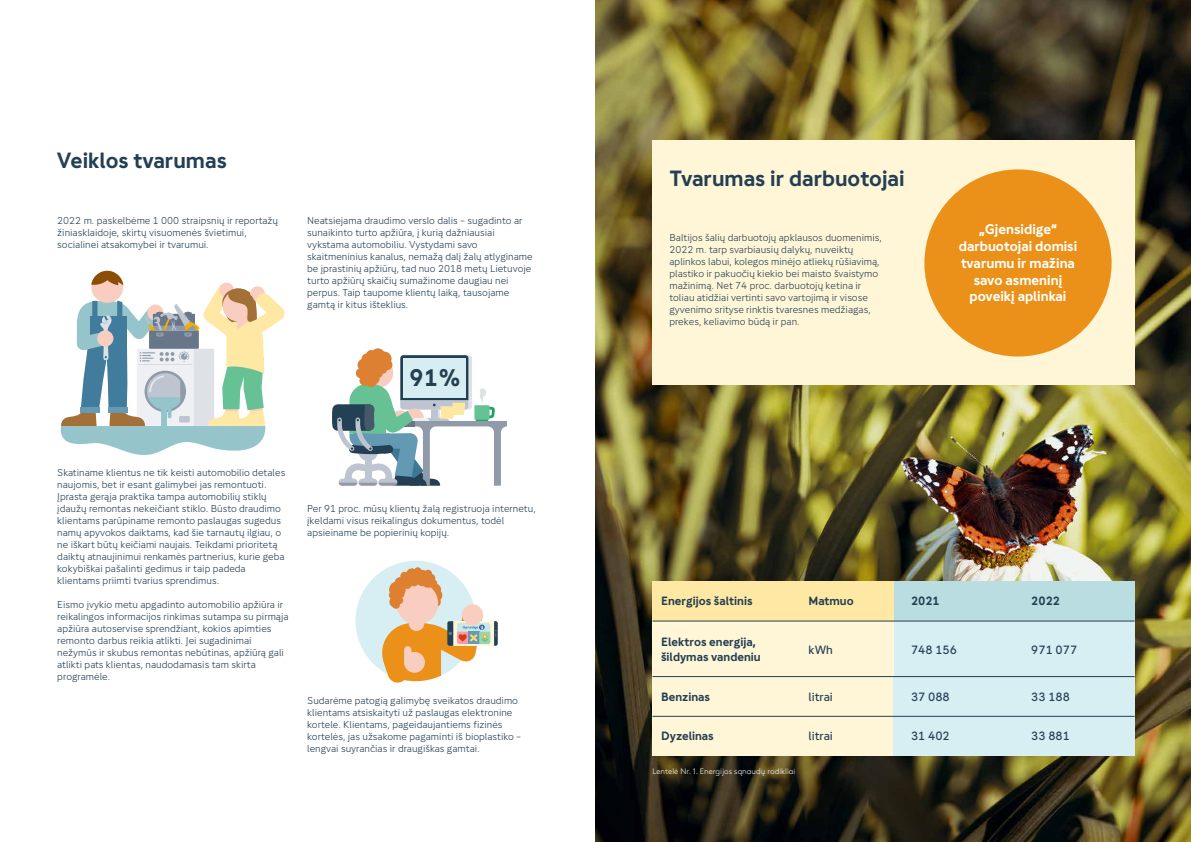
<style>
.page{position:relative;width:1191px;height:842px;background:#fff}
.page>*{position:absolute;margin:0;border:0;box-sizing:border-box;transform-origin:0 0}
.t1{font:700 24px "Gjensidige Sans";color:#233f53}
.t2{font:700 22px "Gjensidige Sans";color:#233f53}
.t3{font:700 14px/16.8px "Gjensidige Sans";color:#fff;text-align:center}
.t4{font:700 12px/14.4px "Gjensidige Sans";color:#233f53}
.t5{font:500 12px "Gjensidige Sans";color:#233f53}
.t6{font:10px/12px "Gjensidige Sans";color:#233f53}
.t7{font:300 8px "Gjen Brown OT";color:#fff}
</style>
<div class="page">
<img style="left:595px;top:0;width:596px;height:842px">
<svg style="left:60px;top:271px;width:225px;height:184px"></svg>
<div style="left:355px;top:561px;width:121px;height:120px;background:#d7eef2;border-radius:50%"></div>
<svg style="left:367px;top:567px;width:131px;height:116px"></svg>
<div style="left:404px;top:652px;width:21px;height:21px;background:#f9cdbf;border-radius:50%"></div>
<div style="left:377px;top:352px;width:14px;height:14px;background:#dd8031;border-radius:50%"></div>
<svg style="left:371px;top:348px;width:14px;height:15px"></svg>
<div style="left:377px;top:352px;width:8px;height:9px;background:#dd8031;border-radius:50%"></div>
<div style="left:373px;top:350px;width:8px;height:9px;background:#dd8031;border-radius:50%"></div>
<div style="left:366px;top:350px;width:10px;height:10px;background:#dd8031;border-radius:50%"></div>
<svg style="left:332px;top:355px;width:175px;height:131px"></svg>
<div style="left:366px;top:377px;width:10px;height:10px;background:#dd8031;border-radius:50%"></div>
<div style="left:359px;top:375px;width:11px;height:11px;background:#dd8031;border-radius:50%"></div>
<div style="left:356px;top:368px;width:10px;height:10px;background:#dd8031;border-radius:50%"></div>
<div style="left:652px;top:141px;width:482px;height:244px;background:#fff5d7"></div>
<div style="left:924px;top:169px;width:187px;height:187px;background:#eb9119;border-radius:50%"></div>
<div style="left:893px;top:581px;width:241px;height:40px;background:#b9dde0"></div>
<div style="left:652px;top:581px;width:241px;height:40px;background:#ffe8a3"></div>
<div style="left:893px;top:621px;width:241px;height:55px;background:#d7eef2"></div>
<div style="left:652px;top:621px;width:241px;height:55px;background:#fff5d7"></div>
<div style="left:652px;top:676px;width:241px;height:40px;background:#fff5d7"></div>
<div style="left:893px;top:676px;width:241px;height:40px;background:#d7eef2"></div>
<div style="left:652px;top:716px;width:241px;height:40px;background:#fff5d7"></div>
<div style="left:893px;top:716px;width:241px;height:40px;background:#d7eef2"></div>
<hr style="left:652px;top:676px;width:482px;height:1px;background:#233f53">
<hr style="left:652px;top:620px;width:482px;height:1px;background:#233f53">
<hr style="left:652px;top:716px;width:482px;height:1px;background:#233f53">
<h2 class="t2" style="left:57px;top:148px;width:172px">Veiklos tvarumas</h2>
<p class="t6" style="left:57px;top:215px;width:222px">2022 m. paskelbėme 1 000 straipsnių ir reportažų žiniasklaidoje, skirtų visuomenės švietimui, socialinei atsakomybei ir tvarumui.</p>
<p class="t6" style="left:307px;top:215px;width:227px">Neatsiejama draudimo verslo dalis – sugadinto ar sunaikinto turto apžiūra, į kurią dažniausiai vykstama automobiliu. Vystydami savo skaitmeninius kanalus, nemažą dalį žalų atlyginame be įprastinių apžiūrų, tad nuo 2018 metų Lietuvoje turto apžiūrų skaičių sumažinome daugiau nei perpus. Taip taupome klientų laiką, tausojame gamtą ir kitus išteklius.</p>
<h1 class="t1" style="left:409px;top:364px;width:52px">91%</h1>
<p class="t6" style="left:57px;top:467px;width:229px">Skatiname klientus ne tik keisti automobilio detales naujomis, bet ir esant galimybei jas remontuoti.<br>Įprasta gerąja praktika tampa automobilių stiklų įdaužų remontas nekeičiant stiklo. Būsto draudimo klientams parūpiname remonto paslaugas sugedus namų apyvokos daiktams, kad šie tarnautų ilgiau, o ne iškart būtų keičiami naujais. Teikdami prioritetą daiktų atnaujinimui renkamės partnerius, kurie geba kokybiškai pašalinti gedimus ir taip padeda klientams priimti tvarius sprendimus.</p>
<p class="t6" style="left:57px;top:599px;width:233px">Eismo įvykio metu apgadinto automobilio apžiūra ir reikalingos informacijos rinkimas sutampa su pirmąja apžiūra autoservise sprendžiant, kokios apimties remonto darbus reikia atlikti. Jei sugadinimai nežymūs ir skubus remontas nebūtinas, apžiūrą gali atlikti pats klientas, naudodamasis tam skirta programėle.</p>
<p class="t6" style="left:307px;top:503px;width:230px">Per 91 proc. mūsų klientų žalą registruoja internetu, įkeldami visus reikalingus dokumentus, todėl apsieiname be popierinių kopijų.</p>
<p class="t6" style="left:307px;top:695px;width:215px">Sudarėme patogią galimybę sveikatos draudimo klientams atsiskaityti už paslaugas elektronine kortele. Klientams, pageidaujantiems fizinės kortelės, jas užsakome pagaminti iš bioplastiko – lengvai suyrančias ir draugiškas gamtai.</p>
<h2 class="t2" style="left:669px;top:165px;width:237px">Tvarumas ir darbuotojai</h2>
<p class="t6" style="left:669px;top:231px;width:214px">Baltijos šalių darbuotojų apklausos duomenimis, 2022 m. tarp svarbiausių dalykų, nuveiktų aplinkos labui, kolegos minėjo atliekų rūšiavimą, plastiko ir pakuočių kiekio bei maisto švaistymo mažinimą. Net 74 proc. darbuotojų ketina ir toliau atidžiai vertinti savo vartojimą ir visose gyvenimo srityse rinktis tvaresnes medžiagas, prekes, keliavimo būdą ir pan.</p>
<h3 class="t3" style="left:958px;top:221px;width:120px">„Gjensidige“ darbuotojai domisi tvarumu ir mažina savo asmeninį poveikį aplinkai</h3>
<p class="t4" style="left:661px;top:594px;width:93px">Energijos šaltinis</p>
<p class="t4" style="left:808px;top:594px;width:47px">Matmuo</p>
<p class="t4" style="left:911px;top:594px;width:30px">2021</p>
<p class="t4" style="left:1031px;top:594px;width:30px">2022</p>
<p class="t5" style="left:808px;top:642px;width:26px">kWh</p>
<p class="t4" style="left:661px;top:635px;width:101px">Elektros energija, šildymas vandeniu</p>
<p class="t5" style="left:911px;top:642px;width:47px">748 156</p>
<p class="t5" style="left:1031px;top:642px;width:47px">971 077</p>
<p class="t4" style="left:661px;top:689px;width:51px">Benzinas</p>
<p class="t5" style="left:808px;top:689px;width:26px">litrai</p>
<p class="t5" style="left:911px;top:689px;width:40px">37 088</p>
<p class="t5" style="left:1031px;top:689px;width:40px">33 188</p>
<p class="t4" style="left:661px;top:729px;width:54px">Dyzelinas</p>
<p class="t5" style="left:808px;top:729px;width:26px">litrai</p>
<p class="t5" style="left:911px;top:729px;width:40px">31 402</p>
<p class="t5" style="left:1031px;top:729px;width:40px">33 881</p>
<p class="t7" style="left:652px;top:765px;width:144px">Lentelė Nr. 1. Energijos sąnaudų rodikliai</p>
</div>
